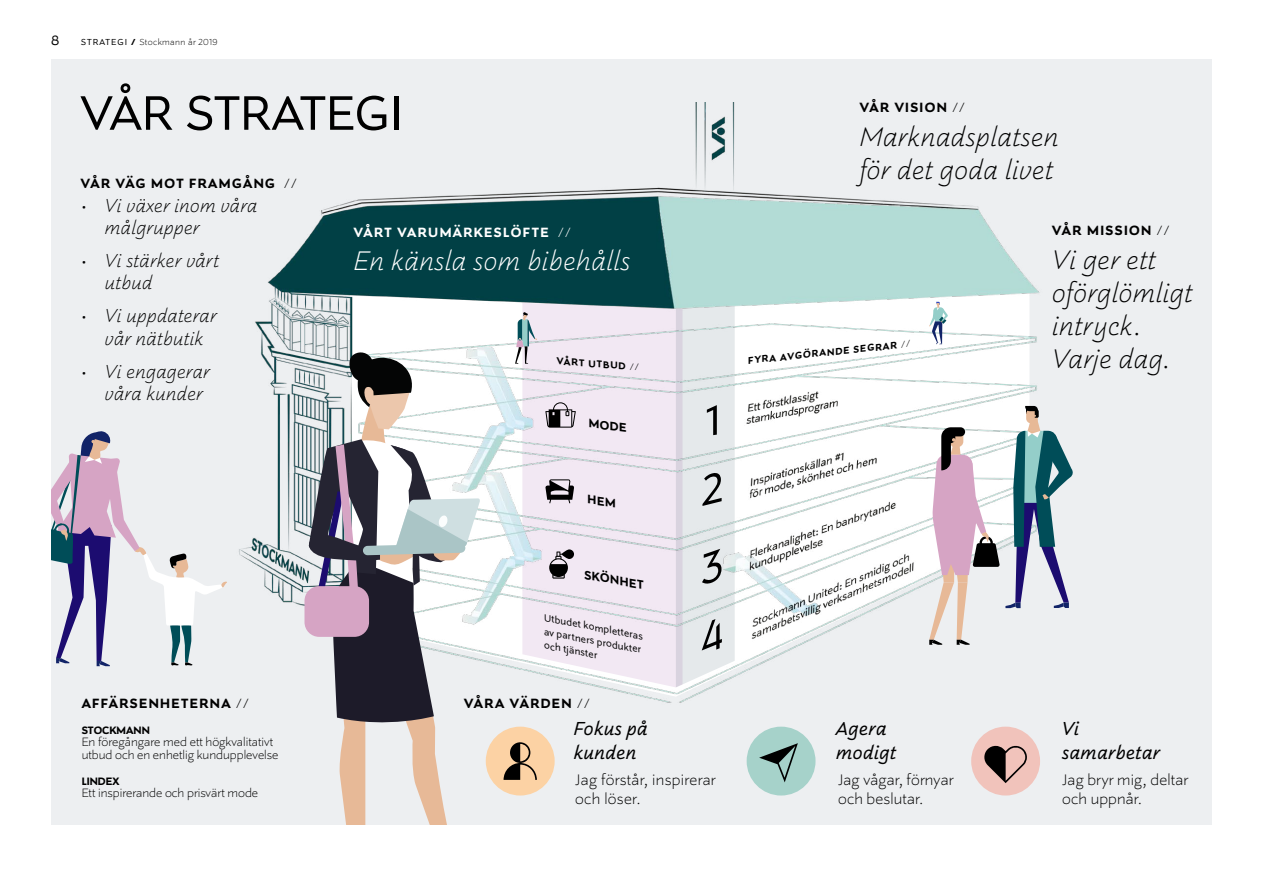
<style>
.page{position:relative;width:1263px;height:893px;background:#fff}
.page>*{position:absolute;margin:0;border:0;box-sizing:border-box;transform-origin:0 0}
.t1{font:54px "Stockmann Sans";color:#000}
.t2{font:italic 300 30px/33px "Stockmann Sans";letter-spacing:.02em;color:#000}
.t3{font:italic 300 30px "Stockmann Sans";letter-spacing:.02em;color:#fff}
.t4{font:italic 300 21px/22.5px "Stockmann Sans";letter-spacing:.02em;color:#000}
.t5{font:italic 21px/24px "Stockmann Sans";letter-spacing:.02em;color:#000}
.t6{font:300 16.95px/19.5px "Stockmann Sans";letter-spacing:.01em;color:#000}
.t7{font:700 15px "Stockmann Sans";letter-spacing:.09em;color:#000}
.t8{font:700 15px "Stockmann Sans";letter-spacing:.09em;color:#fff}
.t9{font:15px "Stockmann Sans";color:#000}
.t10{font:300 13.5px/12.8px "Stockmann Sans";color:#000}
.t11{font:italic 700 13.5px "Stockmann Sans";color:#000}
.t12{font:700 13.5px "Stockmann Sans";color:#000}
.t13{font:700 12px "Stockmann Sans";color:#000}
.t14{font:italic 10.95px/13.5px "Stockmann Sans";color:#000;text-align:justify}
.t15{font:700 10.95px "Stockmann Sans";color:#000}
.t16{font:300 9.75px "Stockmann Sans";letter-spacing:.04em;color:#000}
.s1{font-weight:400}
.s2{font-weight:700}
.s3{font-weight:300}
</style>
<div class="page">
<div style="left:51px;top:60px;width:1161px;height:765px;background:#edeff1"></div>
<img style="left:96px;top:102px;width:944px;height:694px">
<svg style="left:929px;top:406px;width:144px;height:239px"></svg>
<svg style="left:515px;top:312px;width:22px;height:52px"></svg>
<svg style="left:929px;top:302px;width:19px;height:42px"></svg>
<svg style="left:51px;top:430px;width:176px;height:236px"></svg>
<svg style="left:304px;top:351px;width:176px;height:474px"></svg>
<svg style="left:676px;top:306px;width:59px;height:381px"></svg>
<svg style="left:588px;top:495px;width:27px;height:12px"></svg>
<p class="t9" style="left:51px;top:31px;width:10px">8</p>
<p class="t16" style="left:81px;top:36px;width:138px"><span class="s1">STRATEGI</span> <span class="s2">/</span> Stockmann år 2019</p>
<h1 class="t1" style="left:81px;top:81px;width:324px">VÅR STRATEGI</h1>
<p class="t7" style="left:81px;top:174px;width:218px">VÅR VÄG MOT FRAMGÅNG <span class="s3">//</span></p>
<h3 class="t4" style="left:105px;top:194px;width:154px;text-indent:-24px">• Vi växer inom våra målgrupper</h3>
<h3 class="t4" style="left:105px;top:249px;width:115px;text-indent:-24px">• Vi stärker vårt utbud</h3>
<h3 class="t4" style="left:81px;top:305px;width:137px;text-align:center">• Vi uppdaterar vår nätbutik</h3>
<h3 class="t4" style="left:105px;top:360px;width:106px;text-indent:-24px">• Vi engagerar våra kunder</h3>
<p class="t8" style="left:354px;top:223px;width:219px">VÅRT VARUMÄRKESLÖFTE <span class="s3">//</span></p>
<h2 class="t3" style="left:354px;top:243px;width:278px">En känsla som bibehålls</h2>
<p class="t15" style="left:558px;top:354px;width:84px;rotate:5deg">VÅRT UTBUD <span class="s3">//</span></p>
<p class="t12" style="left:590px;top:415px;width:40px;rotate:7deg">MODE</p>
<p class="t7" style="left:860px;top:98px;width:107px">VÅR VISION <span class="s3">//</span></p>
<h2 class="t2" style="left:860px;top:120px;width:200px">Marknadsplatsen för det goda livet</h2>
<p class="t15" style="left:747px;top:354px;width:164px;rotate:-6deg">FYRA AVGÖRANDE SEGRAR <span class="s3">//</span></p>
<p class="t7" style="left:1052px;top:222px;width:119px">VÅR MISSION <span class="s3">//</span></p>
<h2 class="t2" style="left:1052px;top:243px;width:142px">Vi ger ett oförglömligt intryck.<br>Varje dag.</h2>
<p class="t7" style="left:82px;top:695px;width:169px">AFFÄRSENHETERNA <span class="s3">//</span></p>
<p class="t13" style="left:82px;top:723px;width:70px">STOCKMANN</p>
<p class="t10" style="left:82px;top:736px;width:198px">En föregångare med ett högkvalitativt utbud och en enhetlig kundupplevelse</p>
<p class="t13" style="left:82px;top:774px;width:39px">LINDEX</p>
<p class="t10" style="left:82px;top:787px;width:178px">Ett inspirerande och prisvärt mode</p>
<p class="t11" style="left:586px;top:567px;width:62px;rotate:10deg">SKÖNHET</p>
<p class="t14" style="left:546px;top:611px;width:103px;rotate:11deg">Utbudet kompletteras av partners produkter och tjänster</p>
<p class="t7" style="left:464px;top:695px;width:127px">VÅRA VÄRDEN <span class="s3">//</span></p>
<h3 class="t5" style="left:574px;top:717px;width:75px">Fokus på kunden</h3>
<h3 class="t5" style="left:836px;top:717px;width:61px">Agera modigt</h3>
<h3 class="t5" style="left:1062px;top:717px;width:99px">Vi samarbetar</h3>
<p class="t6" style="left:575px;top:770px;width:142px">Jag förstår, inspirerar och löser.</p>
<p class="t6" style="left:838px;top:770px;width:117px">Jag vågar, förnyar och beslutar.</p>
<p class="t6" style="left:1062px;top:770px;width:127px">Jag bryr mig, deltar och uppnår.</p>
</div>
